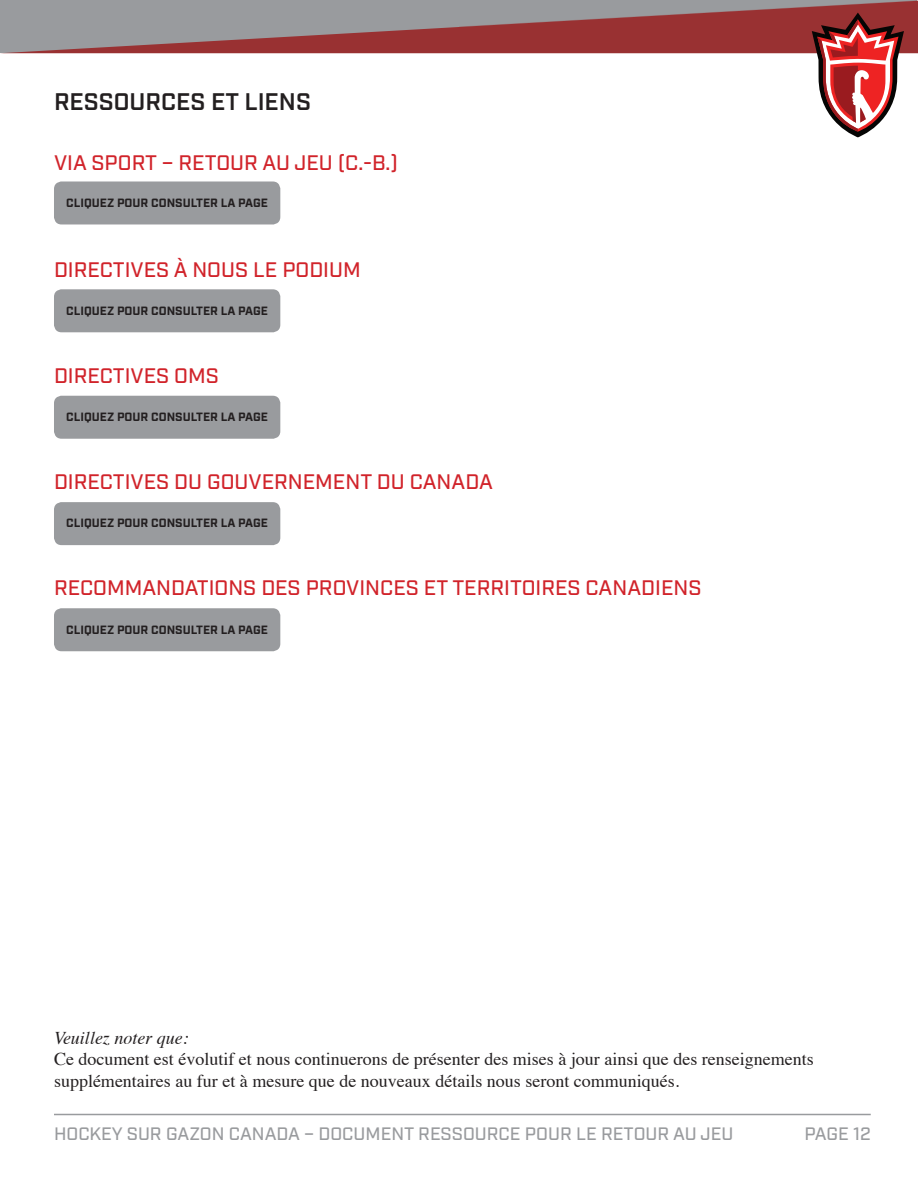
<style>
.page{position:relative;width:918px;height:1188px;background:#fff}
.page>*{position:absolute;margin:0;border:0;box-sizing:border-box;transform-origin:0 0}
.t1{font:600 24px "Industry";color:#231f20}
.t2{font:500 21px "Industry";color:#d1232a}
.t3{font:18px/21.6px "Times";color:#231f20}
.t4{font:500 18px "Industry";color:#999b9e}
.t5{font:italic 18px "Times";color:#231f20}
.t6{font:700 12px "Industry";color:#231f20}
</style>
<div class="page">
<svg style="left:0;top:1px;width:918px;height:52px;background:#986a6c"></svg>
<svg style="left:812px;top:13px;width:92px;height:124px"></svg>
<hr style="left:54px;top:1114px;width:817px;height:1px;background:#999b9e">
<div style="left:54px;top:182px;width:226px;height:42px;background:#999b9e;border-radius:8px"></div>
<div style="left:54px;top:289px;width:226px;height:43px;background:#999b9e;border-radius:8px"></div>
<div style="left:54px;top:396px;width:226px;height:43px;background:#999b9e;border-radius:8px"></div>
<div style="left:54px;top:502px;width:226px;height:43px;background:#999b9e;border-radius:8px"></div>
<div style="left:54px;top:608px;width:226px;height:43px;background:#999b9e;border-radius:8px"></div>
<h1 class="t1" style="left:54px;top:87px;width:259px">RESSOURCES ET LIENS</h1>
<p class="t2" style="left:54px;top:150px;width:346px">VIA SPORT – RETOUR AU JEU (C.-B.)</p>
<p class="t6" style="left:66px;top:195px;width:203px">CLIQUEZ POUR CONSULTER LA PAGE</p>
<p class="t2" style="left:54px;top:257px;width:308px">DIRECTIVES À NOUS LE PODIUM</p>
<p class="t6" style="left:66px;top:303px;width:203px">CLIQUEZ POUR CONSULTER LA PAGE</p>
<p class="t2" style="left:54px;top:363px;width:166px">DIRECTIVES OMS</p>
<p class="t6" style="left:66px;top:410px;width:203px">CLIQUEZ POUR CONSULTER LA PAGE</p>
<p class="t2" style="left:54px;top:470px;width:440px">DIRECTIVES DU GOUVERNEMENT DU CANADA</p>
<p class="t6" style="left:66px;top:516px;width:203px">CLIQUEZ POUR CONSULTER LA PAGE</p>
<p class="t2" style="left:54px;top:576px;width:649px">RECOMMANDATIONS DES PROVINCES ET TERRITOIRES CANADIENS</p>
<p class="t6" style="left:66px;top:622px;width:203px">CLIQUEZ POUR CONSULTER LA PAGE</p>
<p class="t5" style="left:54px;top:1022px;width:136px">Veuillez noter que:</p>
<p class="t3" style="left:54px;top:1047px;width:761px">Ce document est évolutif et nous continuerons de présenter des mises à jour ainsi que des renseignements supplémentaires au fur et à mesure que de nouveaux détails nous seront communiqués.</p>
<p class="t4" style="left:54px;top:1123px;width:681px">HOCKEY SUR GAZON CANADA – DOCUMENT RESSOURCE POUR LE RETOUR AU JEU</p>
<p class="t4" style="left:804px;top:1123px;width:68px">PAGE 12</p>
</div>
